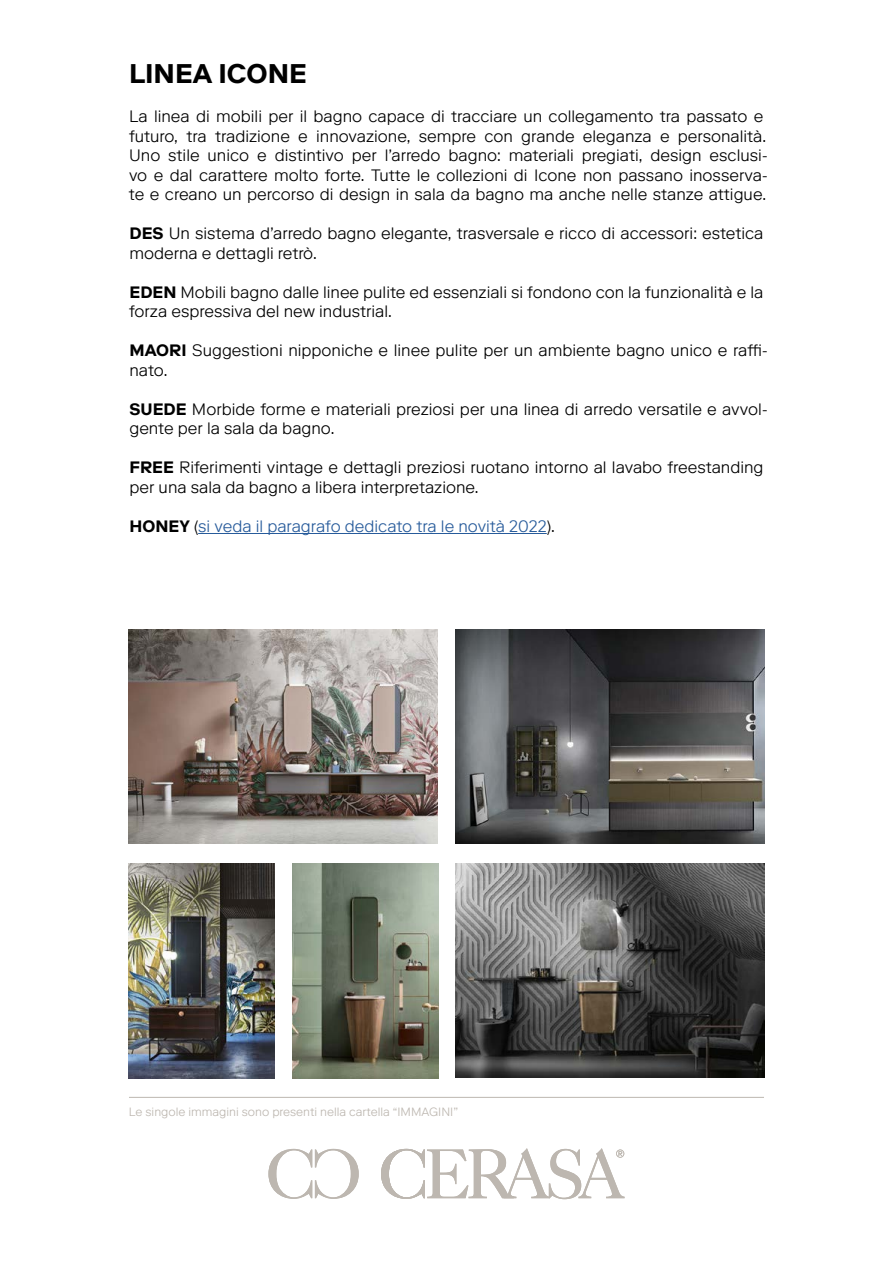
<style>
.page{position:relative;width:893px;height:1263px;background:#fff}
.page>*{position:absolute;margin:0;border:0;box-sizing:border-box;transform-origin:0 0}
.t1{font:700 27px "Riforma";color:#000}
.t2{font:300 16.5px/19.5px "Riforma";color:#000}
.t3{font:300 16.5px "Riforma";color:#275b9b}
.t4{font:300 12px "Riforma";color:#bdb7b0}
.s1{font-weight:700}
.s2{font-weight:700;color:#000}
.s3{color:#000}
</style>
<div class="page">
<hr style="left:129px;top:1097px;width:635px;height:1px;background:#bdb7b0">
<svg style="left:381px;top:1148px;width:243px;height:51px"></svg>
<svg style="left:268px;top:1149px;width:91px;height:50px"></svg>
<hr style="left:198px;top:533px;width:349px;height:1px;background:#275b9b">
<img style="left:455px;top:863px;width:309px;height:215px">
<img style="left:129px;top:629px;width:309px;height:215px">
<img style="left:455px;top:629px;width:309px;height:215px">
<img style="left:129px;top:864px;width:146px;height:214px">
<img style="left:292px;top:864px;width:146px;height:214px">
<h1 class="t1" style="left:129px;top:56px;width:179px">LINEA ICONE</h1>
<p class="t2" style="left:129px;top:107px;width:641px">La linea di mobili per il bagno capace di tracciare un collegamento tra passato e futuro, tra tradizione e innovazione, sempre con grande eleganza e personalità.<br>Uno stile unico e distintivo per l’arredo bagno: materiali pregiati, design esclusi&shy;vo e dal carattere molto forte. Tutte le collezioni di Icone non passano inosserva&shy;te e creano un percorso di design in sala da bagno ma anche nelle stanze attigue.</p>
<p class="t2" style="left:129px;top:224px;width:635px"><span class="s1">DES</span> Un sistema d’arredo bagno elegante, trasversale e ricco di accessori: estetica moderna e dettagli retrò.</p>
<p class="t2" style="left:129px;top:282px;width:636px"><span class="s1">EDEN</span> Mobili bagno dalle linee pulite ed essenziali si fondono con la funzionalità e la forza espressiva del new industrial.</p>
<p class="t2" style="left:129px;top:341px;width:640px"><span class="s1">MAORI</span> Suggestioni nipponiche e linee pulite per un ambiente bagno unico e raffi&shy;nato.</p>
<p class="t2" style="left:129px;top:399px;width:640px"><span class="s1">SUEDE</span> Morbide forme e materiali preziosi per una linea di arredo versatile e avvol&shy;gente per la sala da bagno.</p>
<p class="t2" style="left:129px;top:458px;width:635px"><span class="s1">FREE</span> Riferimenti vintage e dettagli preziosi ruotano intorno al lavabo freestanding per una sala da bagno a libera interpretazione.</p>
<p class="t3" style="left:130px;top:516px;width:427px"><span class="s2">HONEY</span> <span class="s3">(</span>si veda il paragrafo dedicato tra le novità 2022<span class="s3">).</span></p>
<p class="t4" style="left:129px;top:1104px;width:331px">Le singole immagini sono presenti nella cartella “IMMAGINI”</p>
</div>
